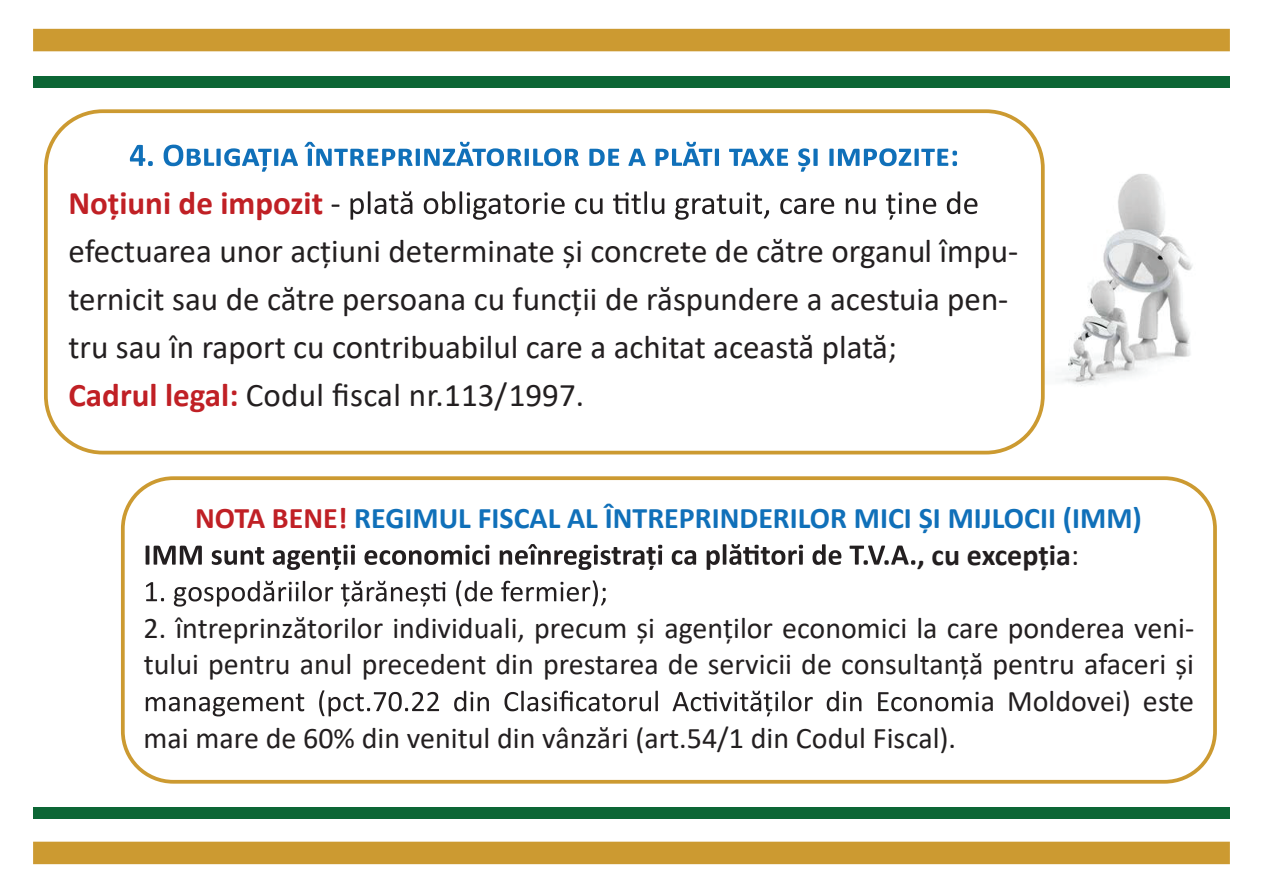
<style>
.page{position:relative;width:1263px;height:893px;background:#fff}
.page>*{position:absolute;margin:0;border:0;box-sizing:border-box;transform-origin:0 0}
.t1{font:33px/48px "Calibri";color:#231f20}
.t2{font:700 33px "Calibri";color:#c02025}
.t3{font:30px "Calibri";color:#231f20}
.t4{font:700 30px/36.6px "Calibri";color:#1070b9}
.s1{font-weight:700;color:#c02025}
.s2{color:#c02025}
.s3{color:#231f20}
.s4{font-weight:400;color:#231f20}
</style>
<div class="page">
<img style="left:1062px;top:174px;width:131px;height:212px">
<div style="left:44px;top:109px;width:1001px;height:345px;border:4px solid #cc9a31;border-radius:57px"></div>
<svg style="left:130px;top:142px;width:827px;height:30px"></svg>
<svg style="left:332px;top:191px;width:645px;height:29px"></svg>
<div style="left:121px;top:476px;width:1096px;height:308px;border:4px solid #cc9a31;border-radius:51px"></div>
<svg style="left:146px;top:544px;width:769px;height:26px"></svg>
<svg style="left:146px;top:580px;width:460px;height:27px"></svg>
<svg style="left:146px;top:690px;width:825px;height:26px"></svg>
<div style="left:33px;top:29px;width:1197px;height:22px;background:#cc9a31"></div>
<div style="left:33px;top:842px;width:1197px;height:22px;background:#cc9a31"></div>
<div style="left:33px;top:76px;width:1197px;height:12px;background:#0c6635"></div>
<div style="left:33px;top:807px;width:1197px;height:12px;background:#0c6635"></div>
<p class="t2" style="left:68px;top:180px;width:256px">Noțiuni de impozit</p>
<p class="t1" style="left:68px;top:226px;width:951px">efectuarea unor acțiuni determinate și concrete de către organul împu&shy;ternicit sau de către persoana cu funcții de răspundere a acestuia pen&shy;tru sau în raport cu contribuabilul care a achitat această plată;<br><span class="s1">Cadrul legal:</span> Codul fiscal nr.113/1997.</p>
<p class="t4" style="left:917px;top:499px;width:226px;text-indent:-722px"><span class="s2">NOTA BENE!</span> REGIMUL FISCAL AL ÎNTREPRINDERILOR MICI ȘI MIJLOCII (IMM) <span class="s3">, cu excepția</span><span class="s4">:</span></p>
<p class="t3" style="left:144px;top:607px;width:1052px">2. întreprinzătorilor individuali, precum și agenților economici la care ponderea veni-</p>
<p class="t3" style="left:144px;top:644px;width:1052px">tului pentru anul precedent din prestarea de servicii de consultanță pentru afaceri și</p>
<p class="t3" style="left:974px;top:680px;width:222px">ia Moldovei) este</p>
<p class="t3" style="left:144px;top:717px;width:814px">mai mare de 60% din venitul din vânzări (art.54/1 din Codul Fiscal).</p>
</div>
